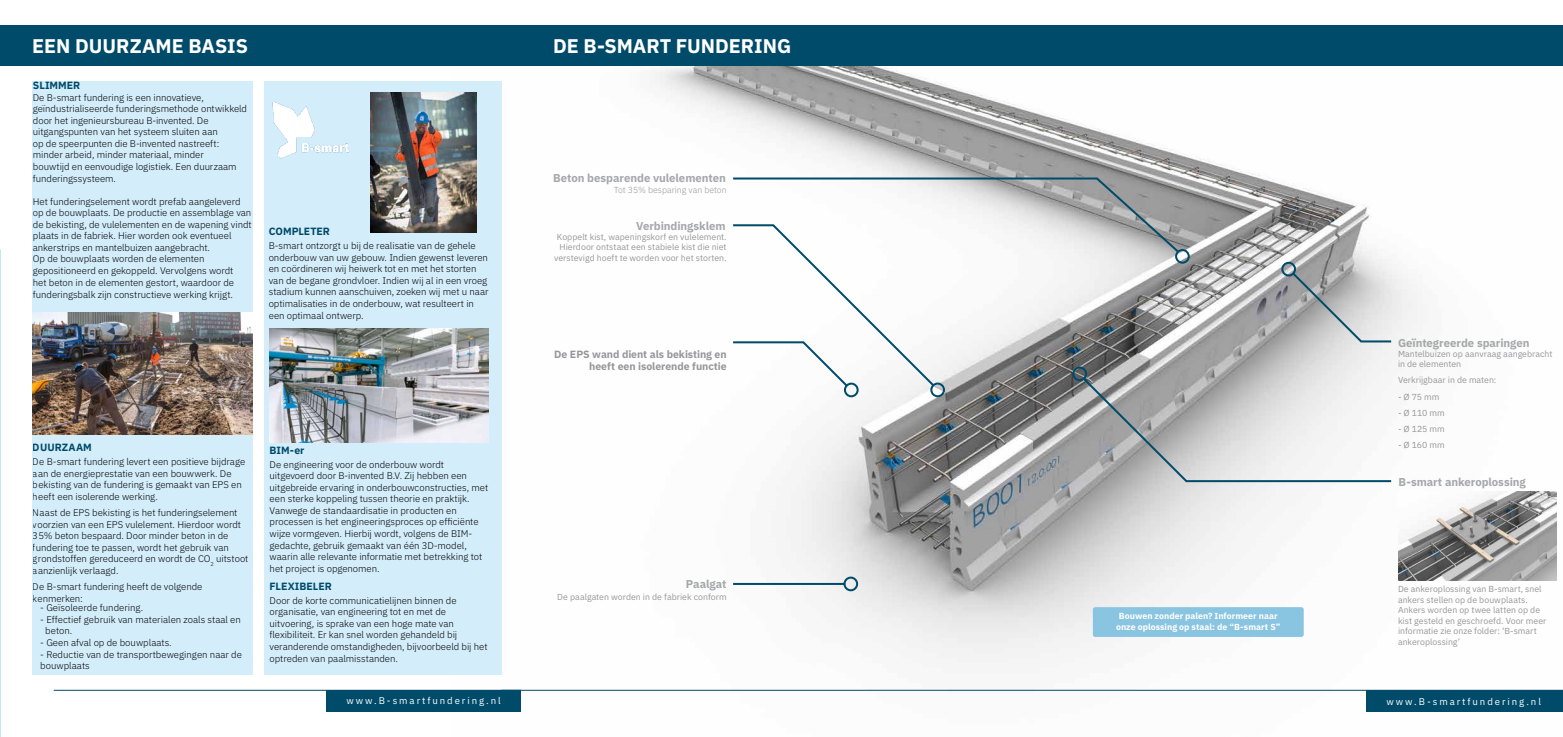
<style>
.page{position:relative;width:1563px;height:737px;background:#fff}
.page>*{position:absolute;margin:0;border:0;box-sizing:border-box;transform-origin:0 0}
.t1{font:700 19.78px "IBM Plex Sans";color:#fff}
.t2{font:700 11.38px "IBM Plex Sans";letter-spacing:-.005em;color:#a5a8a9}
.t3{font:700 10.5px/12.6px "IBM Plex Sans";letter-spacing:-.005em;color:#97979a;text-align:right}
.t4{font:700 10.5px "IBM Plex Sans";color:#004b6a}
.t5{font:300 9.62px/11.5px "IBM Plex Sans";letter-spacing:-.005em;color:#000}
.t6{font:9.62px "IBM Plex Sans";letter-spacing:.2em;color:#fff}
.t7{font:8.75px/10.5px "IBM Plex Sans";color:#97979a}
.t8{font:700 8.75px/10.9px "IBM Plex Sans";letter-spacing:.005em;color:#fff;text-align:center}
.t9{font:300 8.75px "IBM Plex Sans";color:#97979a}
</style>
<div class="page">
<img style="left:454px;top:66px;width:1109px;height:646px">
<div style="left:264px;top:81px;width:237px;height:593px;background:#d3edfb"></div>
<div style="left:32px;top:81px;width:220px;height:593px;background:#d3edfb"></div>
<div style="left:0;top:25px;width:1563px;height:41px;background:#004b6a"></div>
<img style="left:1398px;top:491px;width:158px;height:89px">
<img style="left:33px;top:312px;width:219px;height:122px">
<img style="left:371px;top:92px;width:105px;height:141px">
<img style="left:270px;top:328px;width:219px;height:115px">
<img style="left:272px;top:94px;width:105px;height:70px">
<hr style="left:54px;top:690px;width:467px;height:1px;background:#004b6a">
<div style="left:326px;top:690px;width:195px;height:21px;background:#004b6a"></div>
<hr style="left:501px;top:690px;width:1062px;height:1px;background:#004b6a">
<div style="left:1366px;top:690px;width:197px;height:21px;background:#004b6a"></div>
<div style="left:843px;top:576px;width:15px;height:15px;border:2px solid #004b6a;border-radius:50%"></div>
<hr style="left:733px;top:583px;width:112px;height:2px;background:#004b6a">
<svg style="left:732px;top:177px;width:660px;height:306px"></svg>
<div style="left:1093px;top:607px;width:210px;height:30px;background:#89c4e1;border-radius:2px"></div>
<h1 class="t1" style="left:32px;top:30px;width:217px">EEN DUURZAME BASIS</h1>
<h1 class="t1" style="left:553px;top:30px;width:239px">DE B-SMART FUNDERING</h1>
<p class="t4" style="left:33px;top:77px;width:49px">SLIMMER</p>
<p class="t5" style="left:33px;top:91px;width:216px">De B-smart fundering is een innovatieve, geïndustrialiseerde funderingsmethode ontwikkeld door het ingenieursbureau B-invented. De uitgangspunten van het systeem sluiten aan<br>op de speerpunten die B-invented nastreeft: minder arbeid, minder materiaal, minder<br>bouwtijd en eenvoudige logistiek. Een duurzaam funderingssysteem.</p>
<p class="t5" style="left:33px;top:195px;width:220px">Het funderingselement wordt prefab aangeleverd op de bouwplaats. De productie en assemblage van de bekisting, de vulelementen en de wapening vindt plaats in de fabriek. Hier worden ook eventueel ankerstrips en mantelbuizen aangebracht.<br>Op de bouwplaats worden de elementen gepositioneerd en gekoppeld. Vervolgens wordt<br>het beton in de elementen gestort, waardoor de</p>
<p class="t5" style="left:33px;top:288px;width:202px">funderingsbalk zijn constructieve werking krijgt.</p>
<p class="t2" style="left:553px;top:169px;width:174px">Beton besparende vulelementen</p>
<p class="t2" style="left:636px;top:217px;width:91px">Verbindingsklem</p>
<p class="t9" style="left:614px;top:183px;width:114px">Tot 35% besparing van beton</p>
<p class="t7" style="left:554px;top:230px;width:174px;text-align:right">Koppelt kist, wapeningskorf en vulelement.<br>Hierdoor ontstaat een stabiele kist die niet verstevigd hoeft te worden voor het storten.</p>
<p class="t4" style="left:269px;top:223px;width:63px">COMPLETER</p>
<p class="t5" style="left:269px;top:239px;width:221px">B-smart ontzorgt u bij de realisatie van de gehele onderbouw van uw gebouw. Indien gewenst leveren en coördineren wij heiwerk tot en met het storten van de begane grondvloer. Indien wij al in een vroeg stadium kunnen aanschuiven, zoeken wij met u naar optimalisaties in de onderbouw, wat resulteert in een optimaal ontwerp.</p>
<p class="t4" style="left:33px;top:439px;width:60px">DUURZAAM</p>
<p class="t5" style="left:33px;top:455px;width:214px">De B-smart fundering levert een positieve bijdrage aan de energieprestatie van een bouwwerk. De bekisting van de fundering is gemaakt van EPS en heeft een isolerende werking.</p>
<p class="t5" style="left:33px;top:506px;width:217px">Naast de EPS bekisting is het funderingselement voorzien van een EPS vulelement. Hierdoor wordt 35% beton bespaard. Door minder beton in de fundering toe te passen, wordt het gebruik van grondstoffen gereduceerd en wordt de CO<sub>2</sub> uitstoot aanzienlijk verlaagd.</p>
<p class="t5" style="left:33px;top:580px;width:171px">De B-smart fundering heeft de volgende kenmerken:</p>
<p class="t5" style="left:40px;top:601px;width:105px">- Geïsoleerde fundering.</p>
<p class="t5" style="left:45px;top:613px;width:197px;text-indent:-5px">- Effectief gebruik van materialen zoals staal en beton.</p>
<p class="t5" style="left:40px;top:636px;width:133px">- Geen afval op de bouwplaats.</p>
<p class="t5" style="left:40px;top:647px;width:203px">- Reductie van de transportbewegingen naar de bouwplaats</p>
<p class="t4" style="left:270px;top:441px;width:36px">BIM-er</p>
<p class="t5" style="left:270px;top:457px;width:220px">De engineering voor de onderbouw wordt uitgevoerd door B-invented B.V. Zij hebben een uitgebreide ervaring in onderbouwconstructies, met een sterke koppeling tussen theorie en praktijk.<br>Vanwege de standaardisatie in producten en processen is het engineeringsproces op efficiënte wijze vormgeven. Hierbij wordt, volgens de BIM&shy;gedachte, gebruik gemaakt van één 3D-model, waarin alle relevante informatie met betrekking tot het project is opgenomen.</p>
<p class="t4" style="left:270px;top:577px;width:64px">FLEXIBELER</p>
<p class="t5" style="left:270px;top:594px;width:220px">Door de korte communicatielijnen binnen de organisatie, van engineering tot en met de uitvoering, is sprake van een hoge mate van flexibiliteit. Er kan snel worden gehandeld bij veranderende omstandigheden, bijvoorbeeld bij het optreden van paalmisstanden.</p>
<p class="t3" style="left:554px;top:347px;width:174px">De EPS wand dient als bekisting en heeft een isolerende functie</p>
<p class="t2" style="left:686px;top:574px;width:42px">Paalgat</p>
<p class="t7" style="left:557px;top:590px;width:171px">De paalgaten worden in de fabriek conform</p>
<p class="t8" style="left:1116px;top:610px;width:166px">Bouwen zonder palen? Informeer naar onze oplossing op staal: de “B-smart S”</p>
<p class="t2" style="left:1398px;top:333px;width:133px">Geïntegreerde sparingen</p>
<p class="t7" style="left:1398px;top:347px;width:156px">Mantelbuizen op aanvraag aangebracht in de elementen</p>
<p class="t7" style="left:1398px;top:374px;width:100px">Verkrijgbaar in de maten:</p>
<p class="t7" style="left:1398px;top:390px;width:43px">- Ø 75 mm</p>
<p class="t7" style="left:1398px;top:407px;width:48px">- Ø 110 mm</p>
<p class="t7" style="left:1398px;top:423px;width:48px">- Ø 125 mm</p>
<p class="t7" style="left:1398px;top:439px;width:48px">- Ø 160 mm</p>
<p class="t2" style="left:1398px;top:473px;width:129px">B-smart ankeroplossing</p>
<p class="t7" style="left:1398px;top:583px;width:150px">De ankeroplossing van B-smart, snel ankers stellen op de bouwplaats.<br>Ankers worden op twee latten op de kist gesteld en geschroefd. Voor meer informatie zie onze folder: ‘B-smart ankeroplossing’</p>
<p class="t6" style="left:346px;top:693px;width:156px">www.B-smartfundering.nl</p>
<p class="t6" style="left:1386px;top:694px;width:156px">www.B-smartfundering.nl</p>
</div>
